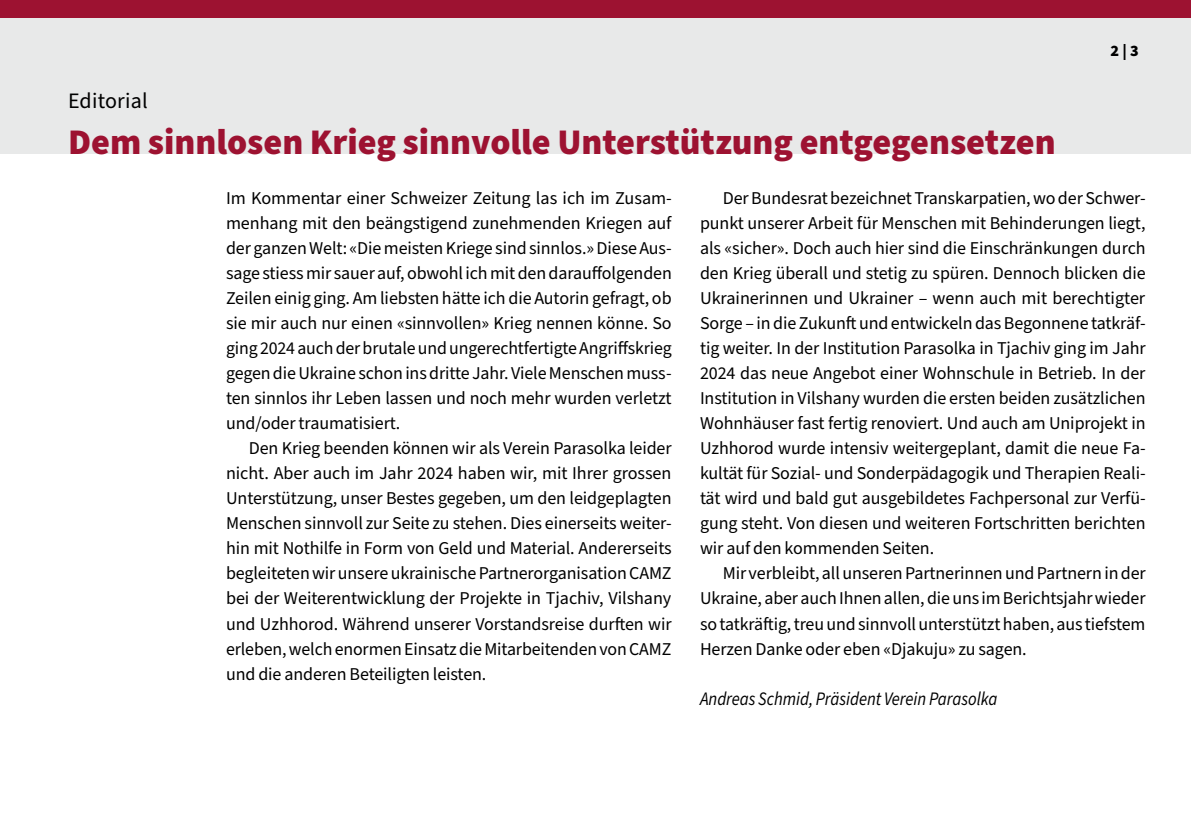
<style>
.page{position:relative;width:1191px;height:840px;background:#fff}
.page>*{position:absolute;margin:0;border:0;box-sizing:border-box;transform-origin:0 0}
.t1{font:900 36px "Source Sans Pro";color:#9d1231}
.t2{font:22px "Source Sans Pro";letter-spacing:.01em;color:#000}
.t3{font:italic 19px "Source Sans Pro";color:#000;scale:.88 1}
.t4{font:18px/25px "Source Sans Pro";letter-spacing:-.005em;color:#000;text-align:justify}
.t5{font:900 16px "Source Sans Pro";color:#000}
</style>
<div class="page">
<div style="left:0;top:0;width:1191px;height:154px;background:#e8e9e9"></div>
<div style="left:0;top:0;width:1191px;height:17px;background:#9d1231"></div>
<p class="t5" style="left:1110px;top:40px;width:30px">2 | 3</p>
<p class="t2" style="left:68px;top:86px;width:81px">Editorial</p>
<h1 class="t1" style="left:68px;top:117px;width:989px">Dem sinnlosen Krieg sinnvolle Unterstützung entgegensetzen</h1>
<p class="t4" style="left:226px;top:186px;width:447px">Im Kommentar einer Schweizer Zeitung las ich im Zusam&shy;menhang mit den beängstigend zunehmenden Kriegen auf der ganzen Welt: «Die meisten Kriege sind sinnlos.» Diese Aus&shy;sage stiess mir sauer auf, obwohl ich mit den darauffolgenden Zeilen einig ging. Am liebsten hätte ich die Autorin gefragt, ob sie mir auch nur einen «sinnvollen» Krieg nennen könne. So ging 2024 auch der brutale und ungerechtfertigte Angriffskrieg gegen die Ukraine schon ins dritte Jahr. Viele Menschen muss&shy;ten sinnlos ihr Leben lassen und noch mehr wurden verletzt und/oder traumatisiert.</p>
<p class="t4" style="left:226px;top:436px;width:447px;text-indent:23px">Den Krieg beenden können wir als Verein Parasolka leider nicht. Aber auch im Jahr 2024 haben wir, mit Ihrer grossen Unterstützung, unser Bestes gegeben, um den leidgeplagten Menschen sinnvoll zur Seite zu stehen. Dies einerseits weiter&shy;hin mit Nothilfe in Form von Geld und Material. Andererseits begleiteten wir unsere ukrainische Partnerorganisation CAMZ bei der Weiterentwicklung der Projekte in Tjachiv, Vilshany und Uzhhorod. Während unserer Vorstandsreise durften wir erleben, welch enormen Einsatz die Mitarbeitenden von CAMZ und die anderen Beteiligten leisten.</p>
<p class="t4" style="left:700px;top:186px;width:447px;text-indent:23px">Der Bundesrat bezeichnet Transkarpatien, wo der Schwer&shy;punkt unserer Arbeit für Menschen mit Behinderungen liegt, als «sicher». Doch auch hier sind die Einschränkungen durch den Krieg überall und stetig zu spüren. Dennoch blicken die Ukrainerinnen und Ukrainer – wenn auch mit berechtigter Sorge – in die Zukunft und entwickeln das Begonnene tatkräf&shy;tig weiter. In der Institution Parasolka in Tjachiv ging im Jahr 2024 das neue Angebot einer Wohnschule in Betrieb. In der Institution in Vilshany wurden die ersten beiden zusätzlichen Wohnhäuser fast fertig renoviert. Und auch am Uniprojekt in Uzhhorod wurde intensiv weitergeplant, damit die neue Fa&shy;kultät für Sozial- und Sonderpädagogik und Therapien Reali&shy;tät wird und bald gut ausgebildetes Fachpersonal zur Verfü&shy;gung steht. Von diesen und weiteren Fortschritten berichten wir auf den kommenden Seiten.</p>
<p class="t4" style="left:700px;top:561px;width:447px;text-indent:23px">Mir verbleibt, all unseren Partnerinnen und Partnern in der Ukraine, aber auch Ihnen allen, die uns im Berichtsjahr wieder so tatkräftig, treu und sinnvoll unterstützt haben, aus tiefstem Herzen Danke oder eben «Djakuju» zu sagen.</p>
<p class="t3" style="left:700px;top:685px;width:340px">Andreas Schmid, Präsident Verein Parasolka</p>
</div>
